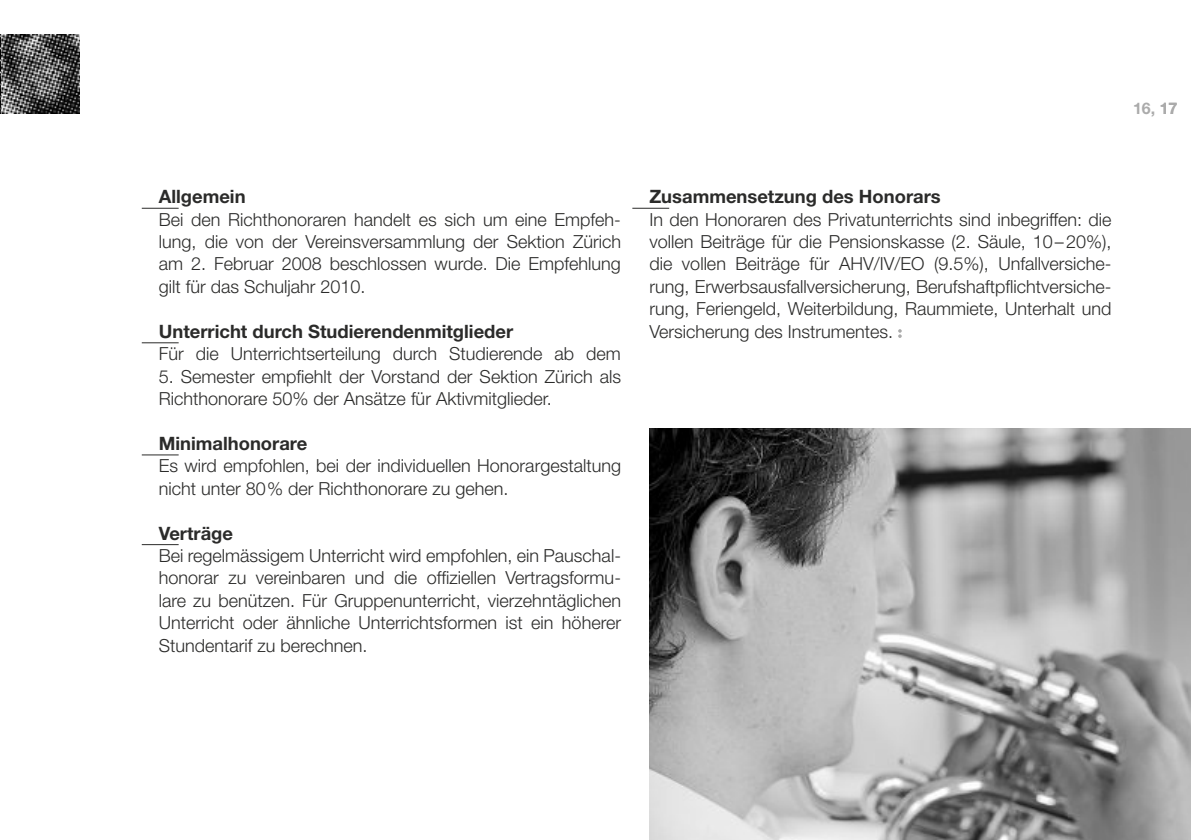
<style>
.page{position:relative;width:1191px;height:840px;background:#fff}
.page>*{position:absolute;margin:0;border:0;box-sizing:border-box;transform-origin:0 0}
.t1{font:18.4px "Helvetica Neue Bold OV UVUULA";color:#2b2b2a}
.t2{font:18px/22.4px "Helvetica Neue Light OV VVUULA";color:#2b2b2a;text-align:justify}
.t3{font:16px "Helvetica Neue Bold OV UVUULA";color:#ababab}
</style>
<div class="page">
<hr style="left:142px;top:208px;width:37px;height:1px;background:#2b2b2a">
<hr style="left:142px;top:342px;width:37px;height:1px;background:#2b2b2a">
<hr style="left:142px;top:454px;width:37px;height:1px;background:#2b2b2a">
<hr style="left:142px;top:544px;width:37px;height:1px;background:#2b2b2a">
<hr style="left:632px;top:208px;width:37px;height:1px;background:#2b2b2a">
<svg style="left:898px;top:329px;width:3px;height:9px"></svg>
<img style="left:1px;top:34px;width:78px;height:79px">
<hr style="left:0;top:34px;width:1px;height:79px;background:#d7d7d7">
<img style="left:649px;top:428px;width:542px;height:411px">
<p class="t3" style="left:1133px;top:102px;width:46px">16, 17</p>
<p class="t1" style="left:159px;top:190px;width:88px">Allgemein</p>
<p class="t2" style="left:159px;top:209px;width:464px">Bei den Richthonoraren handelt es sich um eine Empfeh&shy;lung, die von der Vereinsversammlung der Sektion Zürich am 2. Februar 2008 beschlossen wurde. Die Empfehlung gilt für das Schuljahr 2010.</p>
<p class="t1" style="left:159px;top:324px;width:356px">unterricht durch studierendenmitglieder</p>
<p class="t2" style="left:159px;top:344px;width:464px">Für die Unterrichtserteilung durch Studierende ab dem</p>
<p class="t2" style="left:159px;top:366px;width:464px">5. Semester empfiehlt der Vorstand der Sektion Zürich als<br>Richthonorare 50% der Ansätze für Aktivmitglieder.</p>
<p class="t1" style="left:159px;top:436px;width:150px">minimalhonorare</p>
<p class="t2" style="left:159px;top:456px;width:464px">Es wird empfohlen, bei der individuellen Honorargestaltung nicht unter 80% der Richthonorare zu gehen.</p>
<p class="t1" style="left:159px;top:526px;width:76px">Verträge</p>
<p class="t2" style="left:159px;top:545px;width:464px">Bei regelmässigem Unterricht wird empfohlen, ein Pauschal&shy;honorar zu vereinbaren und die offiziellen Vertragsformu&shy;lare zu benützen. Für Gruppenunterricht, vierzehntäglichen Unterricht oder ähnliche Unterrichtsformen ist ein höherer Stundentarif zu berechnen.</p>
<p class="t1" style="left:649px;top:190px;width:293px">zusammensetzung des Honorars</p>
<p class="t2" style="left:649px;top:209px;width:464px">In den Honoraren des Privatunterrichts sind inbegriffen: die vollen Beiträge für die Pensionskasse (2. Säule, 10–20%), die vollen Beiträge für AHV/IV/EO (9.5%), Unfallversiche&shy;rung, Erwerbsausfallversicherung, Berufshaftpflichtversiche&shy;rung, Feriengeld, Weiterbildung, Raummiete, Unterhalt und Versicherung des Instrumentes.</p>
</div>
